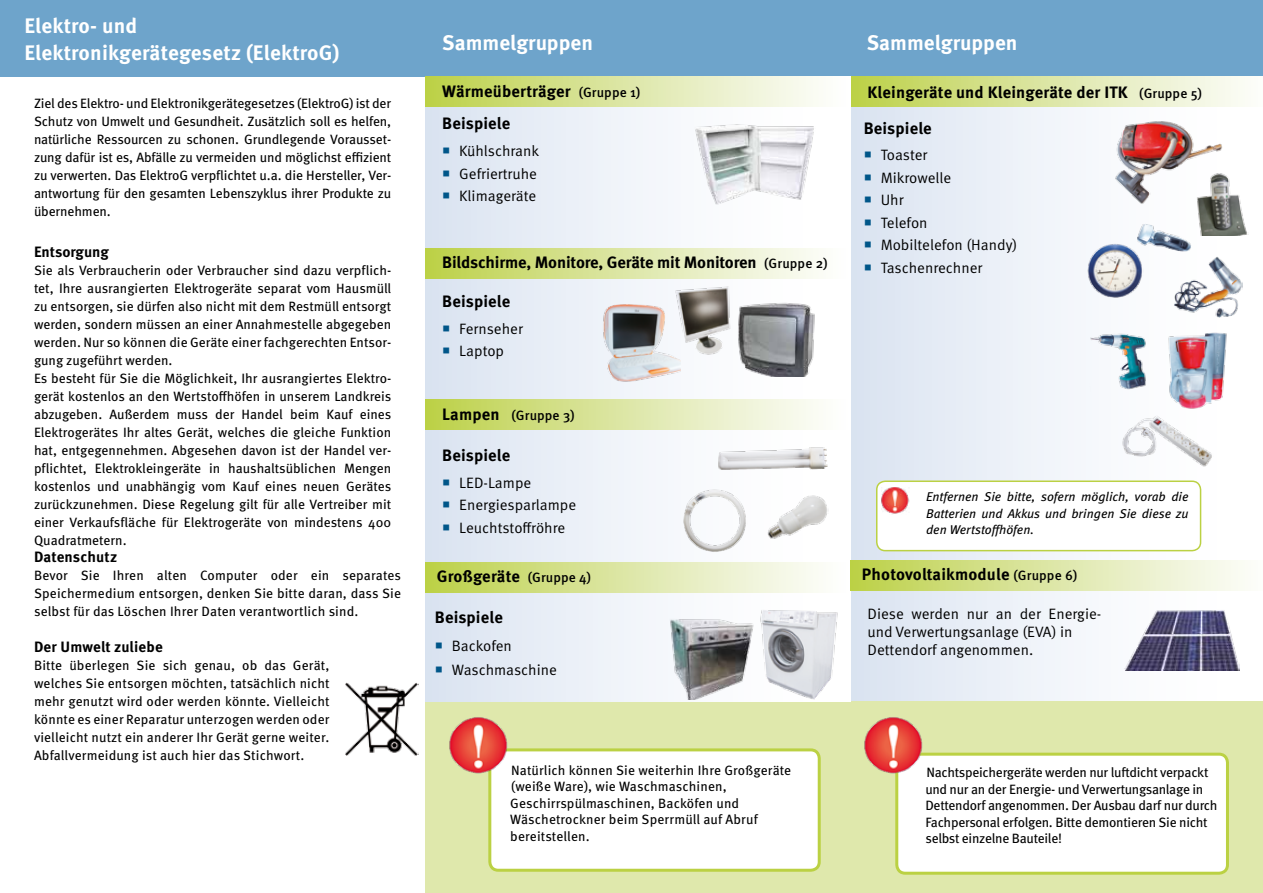
<style>
.page{position:relative;width:1263px;height:893px;background:#fff}
.page>*{position:absolute;margin:0;border:0;box-sizing:border-box;transform-origin:0 0}
.t1{font:700 21px/27px "Meta OT";color:#fff}
.t2{font:700 16.5px "Meta OT";letter-spacing:.005em;color:#000}
.t3{font:15px/22.5px "Meta OT Norm";color:#000}
.t4{font:700 15px "Meta OT";letter-spacing:.005em;color:#000}
.t5{font:13.5px/18px "Meta OT";color:#000;text-align:justify}
.t6{font:13.5px/16.5px "Meta OT";letter-spacing:-.02em;color:#000}
.t7{font:500 13.5px "Meta OT";letter-spacing:.01em;color:#000}
.t8{font:italic 12.75px/16.5px "Meta OT";color:#000;text-align:justify}
.s1{font-weight:500;font-size:13.5px}
.s2{font-weight:700;font-size:16.5px}
</style>
<div class="page">
<div style="left:0;top:0;width:1263px;height:77px;background:#6ea4cb"></div>
<div style="left:850px;top:106px;width:413px;height:596px;background:linear-gradient(to right,#dce5f1,#fff)"></div>
<div style="left:425px;top:702px;width:838px;height:191px;background:#dfe8ac"></div>
<div style="left:425px;top:106px;width:425px;height:596px;background:linear-gradient(to right,#dce5f0,#fff)"></div>
<div style="left:425px;top:562px;width:425px;height:30px;background:linear-gradient(to right,#bdd14c,#fff)"></div>
<div style="left:425px;top:400px;width:425px;height:29px;background:linear-gradient(to right,#bdd14c,#fff)"></div>
<div style="left:425px;top:249px;width:425px;height:30px;background:linear-gradient(to right,#bdd14c,#fff)"></div>
<div style="left:850px;top:77px;width:413px;height:29px;background:linear-gradient(to right,#bdd14b,#fefeff)"></div>
<div style="left:850px;top:560px;width:413px;height:30px;background:linear-gradient(to right,#bdd14b,#fefeff)"></div>
<div style="left:425px;top:77px;width:425px;height:29px;background:linear-gradient(to right,#bdd14c,#fff)"></div>
<img style="left:596px;top:303px;width:84px;height:81px">
<div style="left:490px;top:750px;width:329px;height:120px;background:#fff;border-radius:9px"></div>
<div style="left:488px;top:748px;width:333px;height:124px;border:3px solid #bbd143;border-radius:9px"></div>
<div style="left:897px;top:754px;width:330px;height:119px;background:#fff;border-radius:9px"></div>
<div style="left:895px;top:753px;width:334px;height:122px;border:3px solid #bbd143;border-radius:9px"></div>
<div style="left:877px;top:481px;width:323px;height:70px;background:#fff;border-radius:9px"></div>
<div style="left:876px;top:480px;width:325px;height:71px;border:2px solid #bbd143;border-radius:9px"></div>
<img style="left:881px;top:488px;width:28px;height:26px">
<img style="left:864px;top:717px;width:60px;height:59px">
<img style="left:449px;top:717px;width:60px;height:59px">
<img style="left:692px;top:121px;width:123px;height:84px">
<img style="left:734px;top:299px;width:85px;height:78px">
<img style="left:1124px;top:608px;width:115px;height:62px">
<img style="left:753px;top:608px;width:90px;height:92px">
<img style="left:666px;top:616px;width:90px;height:83px">
<img style="left:716px;top:446px;width:114px;height:24px">
<img style="left:765px;top:494px;width:63px;height:46px">
<img style="left:682px;top:488px;width:66px;height:65px">
<img style="left:671px;top:284px;width:62px;height:73px">
<img style="left:1111px;top:119px;width:113px;height:85px">
<img style="left:1195px;top:170px;width:53px;height:65px">
<img style="left:1137px;top:223px;width:54px;height:30px">
<img style="left:1173px;top:255px;width:69px;height:64px">
<img style="left:1166px;top:332px;width:65px;height:77px">
<img style="left:1084px;top:242px;width:60px;height:57px">
<img style="left:1089px;top:327px;width:60px;height:64px">
<img style="left:1120px;top:409px;width:93px;height:60px">
<img style="left:345px;top:683px;width:74px;height:73px">
<svg style="left:443px;top:148px;width:6px;height:6px"></svg>
<svg style="left:443px;top:170px;width:6px;height:6px"></svg>
<svg style="left:443px;top:193px;width:6px;height:6px"></svg>
<svg style="left:443px;top:325px;width:6px;height:6px"></svg>
<svg style="left:443px;top:348px;width:6px;height:6px"></svg>
<svg style="left:443px;top:479px;width:6px;height:6px"></svg>
<svg style="left:443px;top:502px;width:6px;height:6px"></svg>
<svg style="left:443px;top:524px;width:6px;height:6px"></svg>
<svg style="left:436px;top:642px;width:6px;height:6px"></svg>
<svg style="left:436px;top:666px;width:6px;height:6px"></svg>
<svg style="left:865px;top:152px;width:6px;height:6px"></svg>
<svg style="left:865px;top:174px;width:6px;height:6px"></svg>
<svg style="left:865px;top:197px;width:6px;height:6px"></svg>
<svg style="left:865px;top:219px;width:6px;height:6px"></svg>
<svg style="left:865px;top:242px;width:6px;height:6px"></svg>
<svg style="left:865px;top:264px;width:6px;height:6px"></svg>
<h1 class="t1" style="left:24px;top:12px;width:316px">Elektro- und<br>Elektronikgerätegesetz (ElektroG)</h1>
<p class="t5" style="left:34px;top:95px;width:359px">Ziel des Elektro- und Elektronikgerätegesetzes (ElektroG) ist der Schutz von Umwelt und Gesundheit. Zusätzlich soll es helfen, natürliche Ressourcen zu schonen. Grundlegende Vorausset&shy;zung dafür ist es, Abfälle zu vermeiden und möglichst effizient zu verwerten. Das ElektroG verpflichtet u.a. die Hersteller, Ver&shy;antwortung für den gesamten Lebenszyklus ihrer Produkte zu übernehmen.</p>
<p class="t4" style="left:34px;top:242px;width:76px">Entsorgung</p>
<p class="t5" style="left:34px;top:261px;width:359px;text-align:left">Sie als Verbraucherin oder Verbraucher sind dazu verpflich&shy;tet, Ihre ausrangierten Elektrogeräte separat vom Hausmüll zu entsorgen, sie dürfen also nicht mit dem Restmüll entsorgt werden, sondern müssen an einer Annahmestelle abgegeben werden. Nur so können die Geräte einer fachgerechten Entsor&shy;gung zugeführt werden.<br>Es besteht für Sie die Möglichkeit, Ihr ausrangiertes Elektro&shy;gerät kostenlos an den Wertstoffhöfen in unserem Landkreis abzugeben. Außerdem muss der Handel beim Kauf eines Elektrogerätes Ihr altes Gerät, welches die gleiche Funktion hat, entgegennehmen. Abgesehen davon ist der Handel ver&shy;pflichtet, Elektrokleingeräte in haushaltsüblichen Mengen kostenlos und unabhängig vom Kauf eines neuen Gerätes zurückzunehmen. Diese Regelung gilt für alle Vertreiber mit einer Verkaufsfläche für Elektrogeräte von mindestens 400<br>Quadratmetern.</p>
<p class="t4" style="left:34px;top:547px;width:85px">Datenschutz</p>
<p class="t5" style="left:34px;top:566px;width:369px">Bevor Sie Ihren alten Computer oder ein separates Speichermedium entsorgen, denken Sie bitte daran, dass Sie selbst für das Löschen Ihrer Daten verantwortlich sind.</p>
<p class="t4" style="left:34px;top:638px;width:130px">Der Umwelt zuliebe</p>
<p class="t5" style="left:34px;top:657px;width:297px">Bitte überlegen Sie sich genau, ob das Gerät, welches Sie entsorgen möchten, tatsächlich nicht mehr genutzt wird oder werden könnte. Vielleicht könnte es einer Reparatur unterzogen werden oder vielleicht nutzt ein anderer Ihr Gerät gerne weiter.<br>Abfallvermeidung ist auch hier das Stichwort.</p>
<h1 class="t1" style="left:442px;top:29px;width:152px">Sammelgruppen</h1>
<h1 class="t1" style="left:867px;top:29px;width:152px">Sammelgruppen</h1>
<p class="t2" style="left:442px;top:81px;width:200px">Wärmeüberträger <span class="s1">(Gruppe 1)</span></p>
<p class="t2" style="left:442px;top:113px;width:70px">Beispiele</p>
<p class="t3" style="left:459px;top:140px;width:81px">Kühlschrank<br>Gefriertruhe<br>Klimageräte</p>
<p class="t2" style="left:442px;top:251px;width:387px">Bildschirme, Monitore, Geräte mit Monitoren <span class="s1">(Gruppe 2)</span></p>
<p class="t2" style="left:442px;top:291px;width:70px">Beispiele</p>
<p class="t3" style="left:459px;top:317px;width:65px">Fernseher<br>Laptop</p>
<p class="t7" style="left:442px;top:407px;width:134px"><span class="s2">Lampen</span> (Gruppe 3)</p>
<p class="t2" style="left:442px;top:445px;width:70px">Beispiele</p>
<p class="t3" style="left:459px;top:472px;width:118px">LED-Lampe<br>Energiesparlampe<br>Leuchtstoffröhre</p>
<p class="t2" style="left:437px;top:566px;width:156px">Großgeräte <span class="s1">(Gruppe 4)</span></p>
<p class="t2" style="left:435px;top:606px;width:70px">Beispiele</p>
<p class="t3" style="left:452px;top:634px;width:107px;line-height:24px">Backofen<br>Waschmaschine</p>
<p class="t2" style="left:867px;top:82px;width:336px">Kleingeräte und Kleingeräte der ITK <span class="s1">(Gruppe 5)</span></p>
<p class="t2" style="left:864px;top:117px;width:70px">Beispiele</p>
<p class="t3" style="left:881px;top:144px;width:138px">Toaster<br>Mikrowelle<br>Uhr<br>Telefon<br>Mobiltelefon (Handy)<br>Taschenrechner</p>
<p class="t8" style="left:926px;top:489px;width:264px">Entfernen Sie bitte, sofern möglich, vorab die Batterien und Akkus und bringen Sie diese zu den Wertstoffhöfen.</p>
<p class="t2" style="left:862px;top:564px;width:217px">Photovoltaikmodule <span class="s1">(Gruppe 6)</span></p>
<p class="t3" style="left:867px;top:605px;width:235px;line-height:18px">Diese werden nur an der Energie&shy;und Verwertungsanlage (EVA) in<br>Dettendorf angenommen.</p>
<p class="t5" style="left:510px;top:762px;width:282px;line-height:16.5px;text-align:left">Natürlich können Sie weiterhin Ihre Großgeräte (weiße Ware), wie Waschmaschinen, Geschirrspülmaschinen, Backöfen und Wäschetrockner beim Sperrmüll auf Abruf bereitstellen.</p>
<p class="t6" style="left:925px;top:764px;width:294px">Nachtspeichergeräte werden nur luftdicht verpackt und nur an der Energie- und Verwertungsanlage in Dettendorf angenommen. Der Ausbau darf nur durch Fachpersonal erfolgen. Bitte demontieren Sie nicht selbst einzelne Bauteile!</p>
</div>
